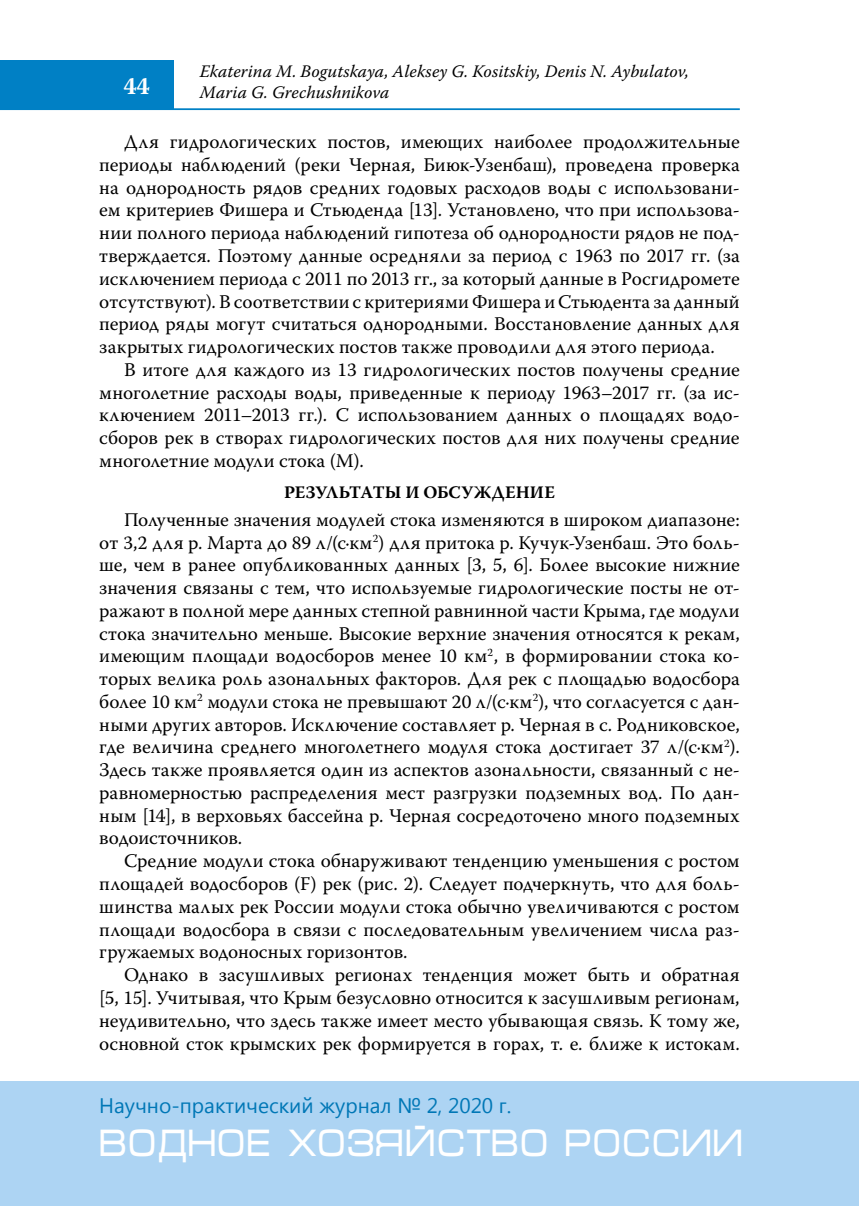
<style>
.page{position:relative;width:859px;height:1206px;background:#fff}
.page>*{position:absolute;margin:0;border:0;box-sizing:border-box;transform-origin:0 0}
.t1{font:38.5px "Micra C";color:#fff;scale:.83 1}
.t2{font:700 24.5px "Warnock Pro";color:#fff}
.t3{font:21px "Segoe UI";color:#0077b6}
.t4{font:19.25px/22.8px "Warnock Pro";color:#000;text-align:justify}
.t5{font:italic 17.5px/21px "Warnock Pro";letter-spacing:.005em;color:#000}
.t6{font:700 17.5px "Warnock Pro";color:#000}
</style>
<div class="page">
<hr style="left:0;top:108px;width:739px;height:2px;background:#0080c5">
<div style="left:0;top:60px;width:174px;height:50px;background:#0080c5"></div>
<div style="left:0;top:1081px;width:858px;height:124px;background:#add4f3"></div>
<p class="t2" style="left:123px;top:71px;width:28px">44</p>
<p class="t5" style="left:200px;top:61px;width:490px">Ekaterina M. Bogutskaya, Aleksey G. Kositskiy, Denis N. Aybulatov,<br>Maria G. Grechushnikova</p>
<p class="t4" style="left:99px;top:130px;width:641px;text-indent:25px">Для гидрологических постов, имеющих наиболее продолжительные периоды наблюдений (реки Черная, Биюк-Узенбаш), проведена проверка на однородность рядов средних годовых расходов воды с использовани&shy;ем критериев Фишера и Стьюденда [13]. Установлено, что при использова&shy;нии полного периода наблюдений гипотеза об однородности рядов не под&shy;тверждается. Поэтому данные осредняли за период с 1963 по 2017 гг. (за исключением периода с 2011 по 2013 гг., за который данные в Росгидромете отсутствуют). В соответствии с критериями Фишера и Стьюдента за данный период ряды могут считаться однородными. Восстановление данных для закрытых гидрологических постов также проводили для этого периода.</p>
<p class="t4" style="left:99px;top:358px;width:641px;text-indent:25px">В итоге для каждого из 13 гидрологических постов получены средние многолетние расходы воды, приведенные к периоду 1963–2017 гг. (за ис&shy;ключением 2011–2013 гг.). С использованием данных о площадях водо&shy;сборов рек в створах гидрологических постов для них получены средние многолетние модули стока (M).</p>
<p class="t6" style="left:284px;top:481px;width:272px">РЕЗУЛЬТАТЫ И ОБСУЖДЕНИЕ</p>
<p class="t4" style="left:99px;top:508px;width:641px;text-indent:25px">Полученные значения модулей стока изменяются в широком диапазоне: от 3,2 для р. Марта до 89 л/(с·км<sup>2</sup>) для притока р. Кучук-Узенбаш. Это боль&shy;ше, чем в ранее опубликованных данных [3, 5, 6]. Более высокие нижние значения связаны с тем, что используемые гидрологические посты не от&shy;ражают в полной мере данных степной равнинной части Крыма, где модули стока значительно меньше. Высокие верхние значения относятся к рекам, имеющим площади водосборов менее 10 км<sup>2</sup>, в формировании стока ко&shy;торых велика роль азональных факторов. Для рек с площадью водосбора более 10 км<sup>2</sup> модули стока не превышают 20 л/(с·км<sup>2</sup>), что согласуется с дан&shy;ными других авторов. Исключение составляет р. Черная в с. Родниковское, где величина среднего многолетнего модуля стока достигает 37 л/(с·км<sup>2</sup>).<br>Здесь также проявляется один из аспектов азональности, связанный с не&shy;равномерностью распределения мест разгрузки подземных вод. По дан&shy;ным [14], в верховьях бассейна р. Черная сосредоточено много подземных водоисточников.</p>
<p class="t4" style="left:99px;top:849px;width:641px;text-indent:25px">Средние модули стока обнаруживают тенденцию уменьшения с ростом площадей водосборов (F) рек (рис. 2). Следует подчеркнуть, что для боль&shy;шинства малых рек России модули стока обычно увеличиваются с ростом площади водосбора в связи с последовательным увеличением числа раз&shy;гружаемых водоносных горизонтов.</p>
<p class="t4" style="left:99px;top:963px;width:641px;text-indent:25px">Однако в засушливых регионах тенденция может быть и обратная [5, 15]. Учитывая, что Крым безусловно относится к засушливым регионам, неудивительно, что здесь также имеет место убывающая связь. К тому же, основной сток крымских рек формируется в горах, т. е. ближе к истокам.</p>
<p class="t3" style="left:99px;top:1090px;width:413px">Научно-практический журнал № 2, 2020 г.</p>
<h1 class="t1" style="left:99px;top:1126px;width:777px">ВОДНОЕ ХОЗЯЙСТВО РОССИИ</h1>
</div>
